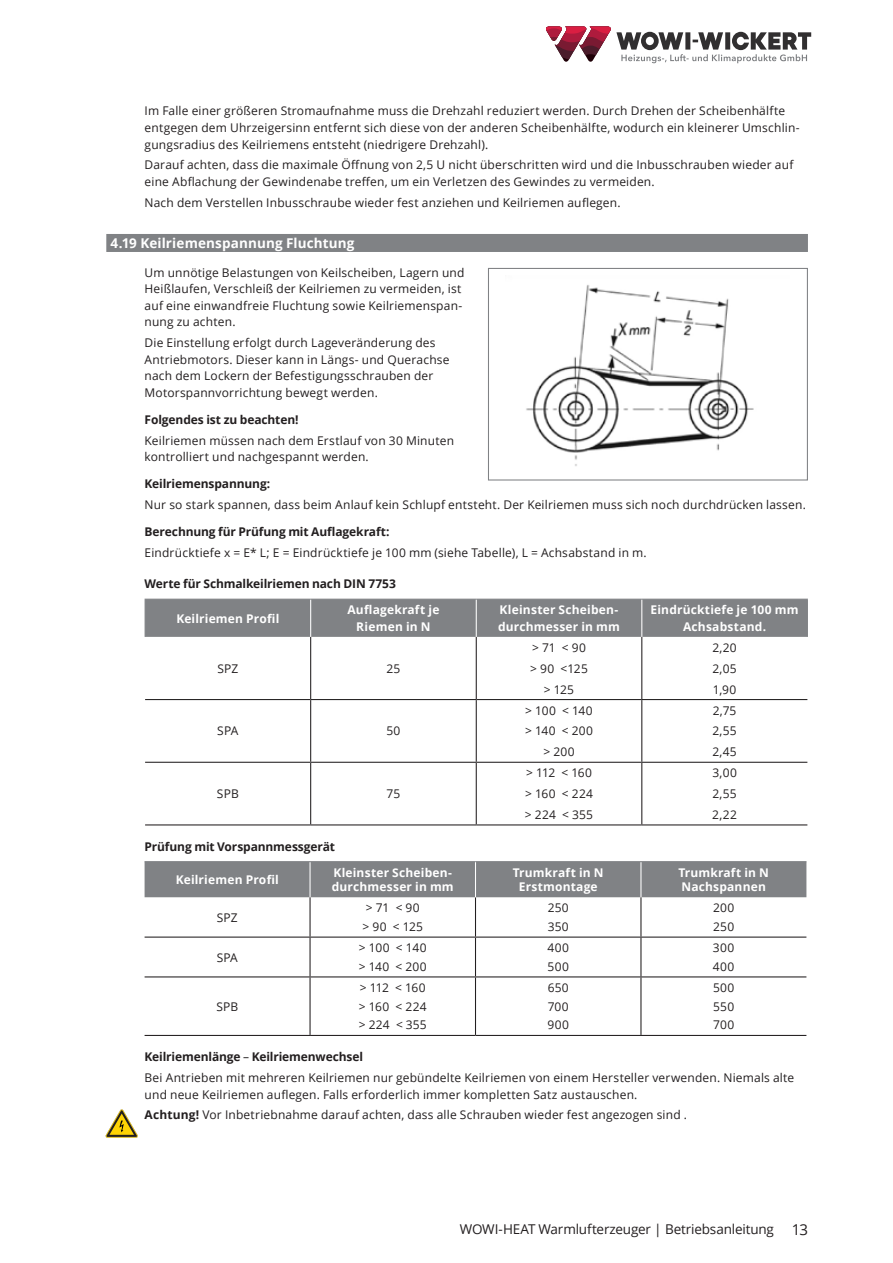
<style>
.page{position:relative;width:893px;height:1263px;background:#fff}
.page>*{position:absolute;margin:0;border:0;box-sizing:border-box;transform-origin:0 0}
.t1{font:13.5px "Open Sans";letter-spacing:-.015em;color:#231f20}
.t2{font:700 13.5px "Open Sans";letter-spacing:.01em;color:#fff}
.t3{font:12px/20.7px "Open Sans";letter-spacing:.015em;color:#231f20}
.t4{font:700 12px/16.5px "Open Sans";letter-spacing:.015em;color:#fff;text-align:center}
.t5{font:700 12px "Open Sans";letter-spacing:-.01em;color:#231f20}
.s1{font-weight:700}
.s2{font-size:15px}
</style>
<div class="page">
<svg style="left:546px;top:27px;width:265px;height:36px"></svg>
<div style="left:106px;top:234px;width:702px;height:18px;background:#808285"></div>
<div style="left:146px;top:600px;width:661px;height:37px;background:#808285"></div>
<hr style="left:310px;top:637px;width:1px;height:62px;background:#231f20">
<hr style="left:476px;top:637px;width:1px;height:62px;background:#231f20">
<hr style="left:641px;top:637px;width:1px;height:62px;background:#231f20">
<hr style="left:145px;top:699px;width:166px;height:1px;background:#231f20">
<hr style="left:311px;top:699px;width:165px;height:1px;background:#231f20">
<hr style="left:310px;top:700px;width:1px;height:62px;background:#231f20">
<hr style="left:476px;top:699px;width:166px;height:1px;background:#231f20">
<hr style="left:476px;top:700px;width:1px;height:62px;background:#231f20">
<hr style="left:642px;top:699px;width:165px;height:1px;background:#231f20">
<hr style="left:641px;top:700px;width:1px;height:62px;background:#231f20">
<hr style="left:145px;top:762px;width:166px;height:1px;background:#231f20">
<hr style="left:311px;top:762px;width:165px;height:1px;background:#231f20">
<hr style="left:310px;top:763px;width:1px;height:61px;background:#231f20">
<hr style="left:476px;top:762px;width:166px;height:1px;background:#231f20">
<hr style="left:476px;top:763px;width:1px;height:61px;background:#231f20">
<hr style="left:642px;top:762px;width:165px;height:1px;background:#231f20">
<hr style="left:641px;top:763px;width:1px;height:61px;background:#231f20">
<hr style="left:145px;top:824px;width:166px;height:1px;background:#231f20">
<hr style="left:311px;top:824px;width:165px;height:1px;background:#231f20">
<hr style="left:476px;top:824px;width:166px;height:1px;background:#231f20">
<hr style="left:642px;top:824px;width:165px;height:1px;background:#231f20">
<hr style="left:145px;top:599px;width:166px;height:1px;background:#808285">
<hr style="left:145px;top:600px;width:1px;height:37px;background:#808285">
<hr style="left:311px;top:599px;width:165px;height:1px;background:#808285">
<hr style="left:476px;top:599px;width:166px;height:1px;background:#808285">
<hr style="left:642px;top:599px;width:166px;height:1px;background:#808285">
<hr style="left:807px;top:600px;width:1px;height:37px;background:#808285">
<hr style="left:310px;top:600px;width:1px;height:37px;background:#fff">
<hr style="left:476px;top:600px;width:1px;height:37px;background:#fff">
<hr style="left:641px;top:600px;width:1px;height:37px;background:#fff">
<div style="left:145px;top:862px;width:661px;height:35px;background:#808285"></div>
<hr style="left:309px;top:897px;width:2px;height:39px;background:#231f20">
<hr style="left:475px;top:897px;width:1px;height:39px;background:#231f20">
<hr style="left:640px;top:897px;width:1px;height:39px;background:#231f20">
<hr style="left:145px;top:936px;width:165px;height:2px;background:#231f20">
<hr style="left:310px;top:936px;width:165px;height:2px;background:#231f20">
<hr style="left:309px;top:938px;width:2px;height:38px;background:#231f20">
<hr style="left:475px;top:936px;width:166px;height:2px;background:#231f20">
<hr style="left:475px;top:938px;width:1px;height:38px;background:#231f20">
<hr style="left:641px;top:936px;width:165px;height:2px;background:#231f20">
<hr style="left:640px;top:938px;width:1px;height:38px;background:#231f20">
<hr style="left:145px;top:976px;width:165px;height:1px;background:#231f20">
<hr style="left:310px;top:976px;width:165px;height:1px;background:#231f20">
<hr style="left:309px;top:977px;width:2px;height:58px;background:#231f20">
<hr style="left:475px;top:976px;width:166px;height:1px;background:#231f20">
<hr style="left:475px;top:977px;width:1px;height:58px;background:#231f20">
<hr style="left:641px;top:976px;width:165px;height:1px;background:#231f20">
<hr style="left:640px;top:977px;width:1px;height:58px;background:#231f20">
<hr style="left:145px;top:1035px;width:165px;height:1px;background:#231f20">
<hr style="left:310px;top:1035px;width:165px;height:1px;background:#231f20">
<hr style="left:475px;top:1035px;width:166px;height:1px;background:#231f20">
<hr style="left:641px;top:1035px;width:165px;height:1px;background:#231f20">
<hr style="left:145px;top:861px;width:165px;height:1px;background:#808285">
<hr style="left:310px;top:861px;width:165px;height:1px;background:#808285">
<hr style="left:475px;top:861px;width:166px;height:1px;background:#808285">
<hr style="left:641px;top:861px;width:165px;height:1px;background:#808285">
<hr style="left:309px;top:862px;width:2px;height:35px;background:#fff">
<hr style="left:475px;top:862px;width:1px;height:35px;background:#fff">
<hr style="left:640px;top:862px;width:1px;height:35px;background:#fff">
<img style="left:526px;top:285px;width:228px;height:181px">
<div style="left:488px;top:268px;width:320px;height:212px;border:1px solid #808285"></div>
<svg style="left:105px;top:1109px;width:33px;height:29px"></svg>
<p class="t3" style="left:145px;top:103px;width:657px;line-height:16.5px">Im Falle einer größeren Stromaufnahme muss die Drehzahl reduziert werden. Durch Drehen der Scheibenhälfte entgegen dem Uhrzeigersinn entfernt sich diese von der anderen Scheibenhälfte, wodurch ein kleinerer Umschlin&shy;gungsradius des Keilriemens entsteht (niedrigere Drehzahl).</p>
<p class="t3" style="left:145px;top:156px;width:650px;line-height:16.5px">Darauf achten, dass die maximale Öffnung von 2,5 U nicht überschritten wird und die Inbusschrauben wieder auf eine Abflachung der Gewindenabe treffen, um ein Verletzen des Gewindes zu vermeiden.</p>
<p class="t3" style="left:145px;top:191px;width:478px">Nach dem Verstellen Inbusschraube wieder fest anziehen und Keilriemen auflegen.</p>
<p class="t2" style="left:111px;top:233px;width:245px">4.19 Keilriemenspannung Fluchtung</p>
<p class="t3" style="left:145px;top:264px;width:321px;line-height:16.5px">Um unnötige Belastungen von Keilscheiben, Lagern und Heißlaufen, Verschleiß der Keilriemen zu vermeiden, ist auf eine einwandfreie Fluchtung sowie Keilriemenspan&shy;nung zu achten.</p>
<p class="t3" style="left:145px;top:334px;width:306px;line-height:16.5px">Die Einstellung erfolgt durch Lageveränderung des Antriebmotors. Dieser kann in Längs- und Querachse nach dem Lockern der Befestigungsschrauben der Motorspannvorrichtung bewegt werden.</p>
<p class="t5" style="left:145px;top:411px;width:156px">Folgendes ist zu beachten!</p>
<p class="t3" style="left:145px;top:432px;width:311px;line-height:16.5px">Keilriemen müssen nach dem Erstlauf von 30 Minuten kontrolliert und nachgespannt werden.</p>
<p class="t5" style="left:145px;top:475px;width:127px">Keilriemenspannung:</p>
<p class="t3" style="left:145px;top:494px;width:663px">Nur so stark spannen, dass beim Anlauf kein Schlupf entsteht. Der Keilriemen muss sich noch durchdrücken lassen.</p>
<p class="t5" style="left:145px;top:523px;width:246px">Berechnung für Prüfung mit Auflagekraft:</p>
<p class="t3" style="left:145px;top:542px;width:504px">Eindrücktiefe x = E* L; E = Eindrücktiefe je 100 mm (siehe Tabelle), L = Achsabstand in m.</p>
<p class="t5" style="left:145px;top:575px;width:253px">Werte für Schmalkeilriemen nach DIN 7753</p>
<p class="t4" style="left:176px;top:610px;width:105px">Keilriemen Profil</p>
<p class="t4" style="left:347px;top:601px;width:93px">Auflagekraft je<br>Riemen in N</p>
<p class="t4" style="left:498px;top:601px;width:123px;text-align:left">Kleinster Scheiben&shy;durchmesser in mm</p>
<p class="t4" style="left:651px;top:601px;width:150px">Eindrücktiefe je 100 mm<br>Achsabstand.</p>
<p class="t3" style="left:217px;top:658px;width:22px">SPZ</p>
<p class="t3" style="left:386px;top:658px;width:15px">25</p>
<p class="t3" style="left:530px;top:637px;width:59px;text-align:center">&gt; 71 &lt; 90 &gt; 90 &lt;125 &gt; 125</p>
<p class="t3" style="left:712px;top:637px;width:26px;text-align:justify">2,20<br>2,05<br>1,90</p>
<p class="t3" style="left:217px;top:720px;width:23px">SPA</p>
<p class="t3" style="left:386px;top:720px;width:16px">50</p>
<p class="t3" style="left:217px;top:783px;width:23px">SPB</p>
<p class="t3" style="left:387px;top:783px;width:15px">75</p>
<p class="t3" style="left:525px;top:700px;width:70px;text-align:center">&gt; 100 &lt; 140 &gt; 140 &lt; 200 &gt; 200</p>
<p class="t3" style="left:712px;top:700px;width:26px;text-align:justify">2,75<br>2,55<br>2,45</p>
<p class="t3" style="left:525px;top:762px;width:70px;text-align:justify">&gt; 112 &lt; 160 &gt; 160 &lt; 224 &gt; 224 &lt; 355</p>
<p class="t3" style="left:712px;top:762px;width:26px;text-align:justify">3,00<br>2,55<br>2,22</p>
<p class="t5" style="left:145px;top:838px;width:192px">Prüfung mit Vorspannmessgerät</p>
<p class="t4" style="left:176px;top:871px;width:105px">Keilriemen Profil</p>
<p class="t4" style="left:332px;top:865px;width:123px;line-height:14.4px;text-align:left">Kleinster Scheiben&shy;durchmesser in mm</p>
<p class="t4" style="left:513px;top:865px;width:92px;line-height:14.4px">Trumkraft in N<br>Erstmontage</p>
<p class="t4" style="left:678px;top:865px;width:92px;line-height:14.4px;text-align:left">Trumkraft in N<br>Nachspannen</p>
<p class="t3" style="left:217px;top:907px;width:22px">SPZ</p>
<p class="t3" style="left:362px;top:898px;width:62px;line-height:18.6px">&gt; 71 &lt; 90 &gt; 90 &lt; 125</p>
<p class="t3" style="left:548px;top:898px;width:23px;line-height:18.6px">250<br>350</p>
<p class="t3" style="left:713px;top:898px;width:23px;line-height:18.6px">200<br>250</p>
<p class="t3" style="left:217px;top:946px;width:23px">SPA</p>
<p class="t3" style="left:359px;top:938px;width:70px;line-height:18.6px">&gt; 100 &lt; 140 &gt; 140 &lt; 200</p>
<p class="t3" style="left:547px;top:938px;width:23px;line-height:18.6px">400<br>500</p>
<p class="t3" style="left:713px;top:938px;width:23px;line-height:18.6px">300<br>400</p>
<p class="t3" style="left:216px;top:996px;width:23px">SPB</p>
<p class="t3" style="left:359px;top:978px;width:70px;line-height:18.6px;text-align:justify">&gt; 112 &lt; 160 &gt; 160 &lt; 224 &gt; 224 &lt; 355</p>
<p class="t3" style="left:547px;top:978px;width:23px;line-height:18.6px;text-align:justify">650<br>700<br>900</p>
<p class="t3" style="left:713px;top:978px;width:23px;line-height:18.6px;text-align:justify">500<br>550<br>700</p>
<p class="t3" style="left:145px;top:1046px;width:651px"><span class="s1">Keilriemenlänge</span> – <span class="s1">Keilriemenwechsel<br></span>Bei Antrieben mit mehreren Keilriemen nur gebündelte Keilriemen von einem Hersteller verwenden. Niemals alte</p>
<p class="t3" style="left:145px;top:1083px;width:544px">und neue Keilriemen auflegen. Falls erforderlich immer kompletten Satz austauschen.<br><span class="s1">Achtung!</span> Vor Inbetriebnahme darauf achten, dass alle Schrauben wieder fest angezogen sind .</p>
<p class="t1" style="left:460px;top:1219px;width:350px">WOWI-HEAT Warmlufterzeuger | Betriebsanleitung <span class="s2">13</span></p>
</div>
